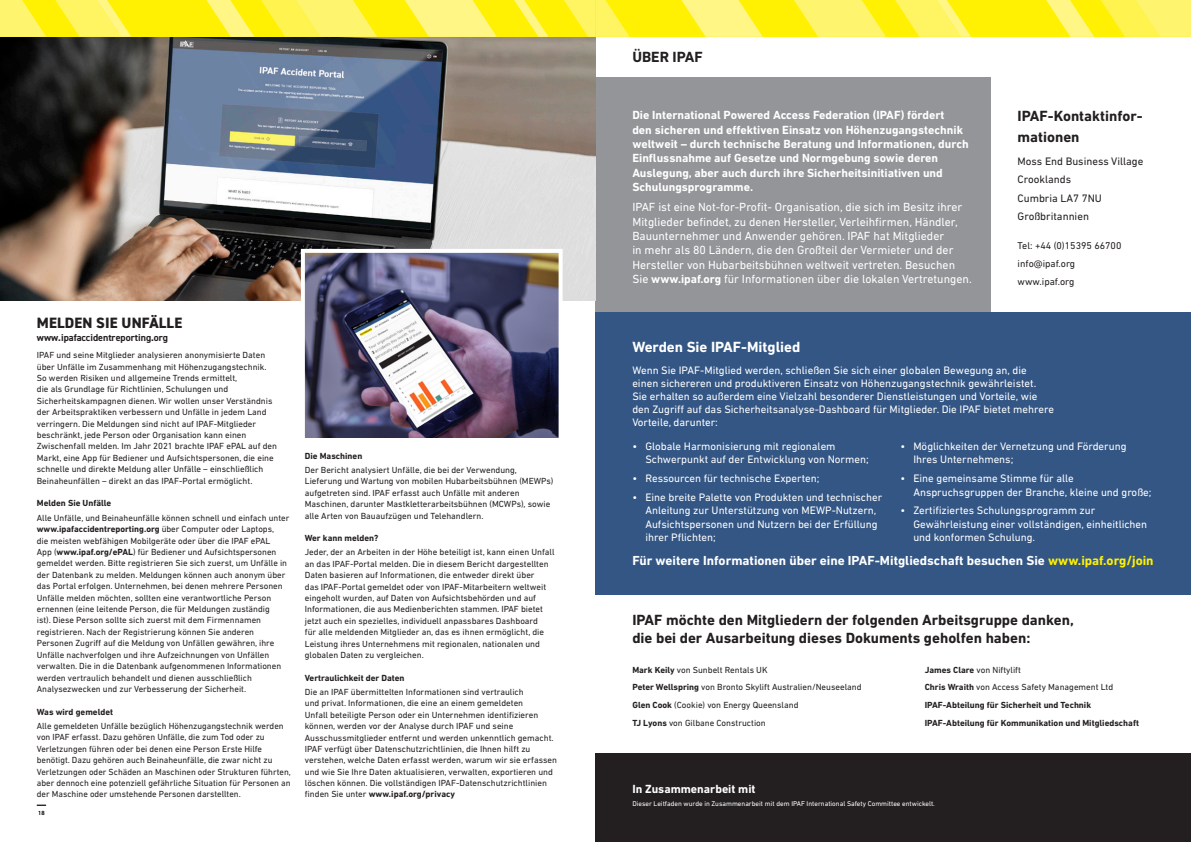
<style>
.page{position:relative;width:1191px;height:842px;background:#fff}
.page>*{position:absolute;margin:0;border:0;box-sizing:border-box;transform-origin:0 0}
.TOC_Title{font:700 15px/20.2px "DIN Next LT Pro";color:#231f20}
.t1{font:700 15px "DIN Next LT Pro";color:#fff}
.TOC_Title-2{font:800 15px "DIN2014";letter-spacing:.01em;color:#231f20}
.t2{font:700 13.3px "DIN Next LT Pro";color:#fff}
.Body{font:12px/14.4px "DIN Next LT Pro";color:#fff}
.Body-2{font:700 12px/14.4px "DIN Next LT Pro";color:#fff}
.Body-3{font:11px/13.2px "DIN Next LT Pro";color:#fff}
.Body-4{font:11px "DIN Next LT Pro";color:#231f20}
.Body-5{font:10px "DIN Next LT Pro";color:#231f20}
.Standfirst{font:700 10px "DIN2014";color:#231f20}
.Body-6{font:9px/11.4px "DIN Next LT Pro";color:#231f20}
.Body-7{font:700 9px "DIN Next LT Pro";color:#231f20}
.Boby_Subs{font:700 9px "DIN Next LT Pro";color:#231f20}
.Body-8{font:7px "DIN Next LT Pro";color:#fff}
.t3{font:6px "DIN Next LT Pro";color:#231f20}
.s1{font-weight:700}
.s2{color:#fff101}
</style>
<div class="page">
<div style="left:595px;top:77px;width:396px;height:235px;background:#939598"></div>
<div style="left:595px;top:754px;width:596px;height:88px;background:#231f20"></div>
<img style="left:0;top:37px;width:595px;height:264px">
<img style="left:299px;top:247px;width:265px;height:191px">
<div style="left:595px;top:312px;width:596px;height:282px;background:#335685"></div>
<div style="left:0;top:0;width:595px;height:37px;background:#fff101"></div>
<svg style="left:514px;top:0;width:34px;height:37px"></svg>
<svg style="left:206px;top:0;width:171px;height:37px"></svg>
<svg style="left:404px;top:0;width:93px;height:37px"></svg>
<svg style="left:0;top:0;width:131px;height:37px"></svg>
<div style="left:595px;top:0;width:596px;height:37px;background:#fff101"></div>
<svg style="left:564px;top:0;width:65px;height:37px"></svg>
<svg style="left:681px;top:0;width:82px;height:37px"></svg>
<svg style="left:1046px;top:0;width:145px;height:37px"></svg>
<svg style="left:794px;top:0;width:177px;height:37px"></svg>
<p class="TOC_Title-2" style="left:37px;top:312px;width:147px">MELDEN SIE UNFÄLLE</p>
<p class="Standfirst" style="left:37px;top:331px;width:133px">www.ipafaccidentreporting.org</p>
<p class="Body-6" style="left:37px;top:349px;width:242px">IPAF und seine Mitglieder analysieren anonymisierte Daten über Unfälle im Zusammenhang mit Höhenzugangstechnik.<br>So werden Risiken und allgemeine Trends ermittelt,<br>die als Grundlage für Richtlinien, Schulungen und Sicherheitskampagnen dienen. Wir wollen unser Verständnis der Arbeitspraktiken verbessern und Unfälle in jedem Land verringern. Die Meldungen sind nicht auf IPAF-Mitglieder beschränkt, jede Person oder Organisation kann einen Zwischenfall melden. Im Jahr 2021 brachte IPAF ePAL auf den Markt, eine App für Bediener und Aufsichtspersonen, die eine schnelle und direkte Meldung aller Unfälle – einschließlich Beinaheunfällen – direkt an das IPAF-Portal ermöglicht.</p>
<p class="Boby_Subs" style="left:37px;top:498px;width:76px">Melden Sie Unfälle</p>
<p class="Body-6" style="left:37px;top:512px;width:254px">Alle Unfälle, und Beinaheunfälle können schnell und einfach unter <span class="s1">www.ipafaccidentreporting.org</span> über Computer oder Laptops,<br>die meisten webfähigen Mobilgeräte oder über die IPAF ePAL<br>App (<span class="s1">www.ipaf.org/ePAL</span>) für Bediener und Aufsichtspersonen gemeldet werden. Bitte registrieren Sie sich zuerst, um Unfälle in der Datenbank zu melden. Meldungen können auch anonym über das Portal erfolgen. Unternehmen, bei denen mehrere Personen Unfälle melden möchten, sollten eine verantwortliche Person ernennen (eine leitende Person, die für Meldungen zuständig<br>ist). Diese Person sollte sich zuerst mit dem Firmennamen registrieren. Nach der Registrierung können Sie anderen Personen Zugriff auf die Meldung von Unfällen gewähren, ihre Unfälle nachverfolgen und ihre Aufzeichnungen von Unfällen verwalten. Die in die Datenbank aufgenommenen Informationen werden vertraulich behandelt und dienen ausschließlich Analysezwecken und zur Verbesserung der Sicherheit.</p>
<p class="Boby_Subs" style="left:37px;top:706px;width:78px">Was wird gemeldet</p>
<p class="Body-6" style="left:37px;top:720px;width:255px">Alle gemeldeten Unfälle bezüglich Höhenzugangstechnik werden von IPAF erfasst. Dazu gehören Unfälle, die zum Tod oder zu Verletzungen führen oder bei denen eine Person Erste Hilfe benötigt. Dazu gehören auch Beinaheunfälle, die zwar nicht zu Verletzungen oder Schäden an Maschinen oder Strukturen führten, aber dennoch eine potenziell gefährliche Situation für Personen an der Maschine oder umstehende Personen darstellten.</p>
<p class="t3" style="left:38px;top:809px;width:8px">18</p>
<p class="Boby_Subs" style="left:305px;top:450px;width:59px">Die Maschinen</p>
<p class="Body-6" style="left:305px;top:464px;width:250px">Der Bericht analysiert Unfälle, die bei der Verwendung, Lieferung und Wartung von mobilen Hubarbeitsbühnen (MEWPs) aufgetreten sind. IPAF erfasst auch Unfälle mit anderen Maschinen, darunter Mastkletterarbeitsbühnen (MCWPs), sowie alle Arten von Bauaufzügen und Telehandlern.</p>
<p class="Boby_Subs" style="left:305px;top:533px;width:75px">Wer kann melden?</p>
<p class="Body-6" style="left:305px;top:547px;width:251px">Jeder, der an Arbeiten in der Höhe beteiligt ist, kann einen Unfall an das IPAF-Portal melden. Die in diesem Bericht dargestellten Daten basieren auf Informationen, die entweder direkt über<br>das IPAF-Portal gemeldet oder von IPAF-Mitarbeitern weltweit eingeholt wurden, auf Daten von Aufsichtsbehörden und auf Informationen, die aus Medienberichten stammen. IPAF bietet jetzt auch ein spezielles, individuell anpassbares Dashboard<br>für alle meldenden Mitglieder an, das es ihnen ermöglicht, die Leistung ihres Unternehmens mit regionalen, nationalen und globalen Daten zu vergleichen.</p>
<p class="Boby_Subs" style="left:305px;top:672px;width:101px">Vertraulichkeit der Daten</p>
<p class="Body-6" style="left:305px;top:686px;width:254px">Die an IPAF übermittelten Informationen sind vertraulich<br>und privat. Informationen, die eine an einem gemeldeten<br>Unfall beteiligte Person oder ein Unternehmen identifizieren können, werden vor der Analyse durch IPAF und seine Ausschussmitglieder entfernt und werden unkenntlich gemacht.<br>IPAF verfügt über Datenschutzrichtlinien, die Ihnen hilft zu verstehen, welche Daten erfasst werden, warum wir sie erfassen und wie Sie Ihre Daten aktualisieren, verwalten, exportieren und löschen können. Die vollständigen IPAF-Datenschutzrichtlinien finden Sie unter <span class="s1">www.ipaf.org/privacy</span></p>
<p class="TOC_Title" style="left:632px;top:47px;width:72px">ÜBER IPAF</p>
<p class="Body-2" style="left:632px;top:108px;width:338px">Die International Powered Access Federation (IPAF) fördert<br>den sicheren und effektiven Einsatz von Höhenzugangstechnik weltweit – durch technische Beratung und Informationen, durch Einflussnahme auf Gesetze und Normgebung sowie deren Auslegung, aber auch durch ihre Sicherheitsinitiativen und Schulungsprogramme.</p>
<p class="Body" style="left:632px;top:200px;width:341px">IPAF ist eine Not-for-Profit- Organisation, die sich im Besitz ihrer Mitglieder befindet, zu denen Hersteller, Verleihfirmen, Händler, Bauunternehmer und Anwender gehören. IPAF hat Mitglieder<br>in mehr als 80 Ländern, die den Großteil der Vermieter und der Hersteller von Hubarbeitsbühnen weltweit vertreten. Besuchen Sie <span class="s1">www.ipaf.org</span> für Informationen über die lokalen Vertretungen.</p>
<p class="TOC_Title" style="left:1017px;top:106px;width:126px">IPAF-Kontaktinfor&shy;mationen</p>
<p class="Body-4" style="left:1017px;top:155px;width:127px">Moss End Business Village</p>
<p class="Body-4" style="left:1017px;top:173px;width:55px">Crooklands</p>
<p class="Body-4" style="left:1017px;top:191px;width:86px">Cumbria LA7 7NU</p>
<p class="Body-4" style="left:1017px;top:210px;width:73px">Großbritannien</p>
<p class="Body-5" style="left:1017px;top:240px;width:105px">Tel: +44 (0)15395 66700</p>
<p class="Body-5" style="left:1017px;top:258px;width:59px">info@ipaf.org</p>
<p class="Body-5" style="left:1017px;top:276px;width:58px">www.ipaf.org</p>
<p class="t1" style="left:632px;top:338px;width:170px">Werden Sie IPAF-Mitglied</p>
<p class="Body-3" style="left:632px;top:363px;width:423px">Wenn Sie IPAF-Mitglied werden, schließen Sie sich einer globalen Bewegung an, die einen sichereren und produktiveren Einsatz von Höhenzugangstechnik gewährleistet.<br>Sie erhalten so außerdem eine Vielzahl besonderer Dienstleistungen und Vorteile, wie den Zugriff auf das Sicherheitsanalyse-Dashboard für Mitglieder. Die IPAF bietet mehrere Vorteile, darunter:</p>
<p class="Body-3" style="left:645px;top:440px;width:225px;text-indent:-13px">• Globale Harmonisierung mit regionalem<br>Schwerpunkt auf der Entwicklung von Normen;</p>
<p class="Body-3" style="left:632px;top:472px;width:189px">• Ressourcen für technische Experten;</p>
<p class="Body-3" style="left:645px;top:491px;width:238px;text-indent:-13px">• Eine breite Palette von Produkten und technischer Anleitung zur Unterstützung von MEWP-Nutzern, Aufsichtspersonen und Nutzern bei der Erfüllung ihrer Pflichten;</p>
<p class="Body-3" style="left:913px;top:440px;width:215px;text-indent:-13px">• Möglichkeiten der Vernetzung und Förderung<br>Ihres Unternehmens;</p>
<p class="Body-3" style="left:913px;top:472px;width:240px;text-indent:-13px">• Eine gemeinsame Stimme für alle<br>Anspruchsgruppen der Branche, kleine und große;</p>
<p class="Body-3" style="left:913px;top:504px;width:235px;text-indent:-13px">• Zertifiziertes Schulungsprogramm zur<br>Gewährleistung einer vollständigen, einheitlichen und konformen Schulung.</p>
<p class="t2" style="left:632px;top:553px;width:523px">Für weitere Informationen über eine IPAF-Mitgliedschaft besuchen Sie <span class="s2">www.ipaf.org/join</span></p>
<p class="TOC_Title" style="left:632px;top:610px;width:443px;line-height:18px">IPAF möchte den Mitgliedern der folgenden Arbeitsgruppe danken, die bei der Ausarbeitung dieses Dokuments geholfen haben:</p>
<p class="Body-6" style="left:632px;top:664px;width:137px"><span class="s1">Mark Keily</span> von Sunbelt Rentals UK</p>
<p class="Body-6" style="left:632px;top:681px;width:231px"><span class="s1">Peter Wellspring</span> von Bronto Skylift Australien/Neuseeland</p>
<p class="Body-6" style="left:632px;top:699px;width:168px"><span class="s1">Glen Cook</span> (Cookie) von Energy Queensland</p>
<p class="Body-6" style="left:632px;top:717px;width:135px"><span class="s1">TJ Lyons</span> von Gilbane Construction</p>
<p class="Body-6" style="left:924px;top:664px;width:98px"><span class="s1">James Clare</span> von Niftylift</p>
<p class="Body-6" style="left:924px;top:681px;width:190px"><span class="s1">Chris Wraith</span> von Access Safety Management Ltd</p>
<p class="Body-7" style="left:924px;top:699px;width:168px">IPAF-Abteilung für Sicherheit und Technik</p>
<p class="Body-7" style="left:924px;top:717px;width:216px">IPAF-Abteilung für Kommunikation und Mitgliedschaft</p>
<p class="Body-2" style="left:632px;top:782px;width:125px">In Zusammenarbeit mit</p>
<p class="Body-8" style="left:632px;top:799px;width:304px">Dieser Leitfaden wurde in Zusammenarbeit mit dem IPAF International Safety Committee entwickelt.</p>
</div>
